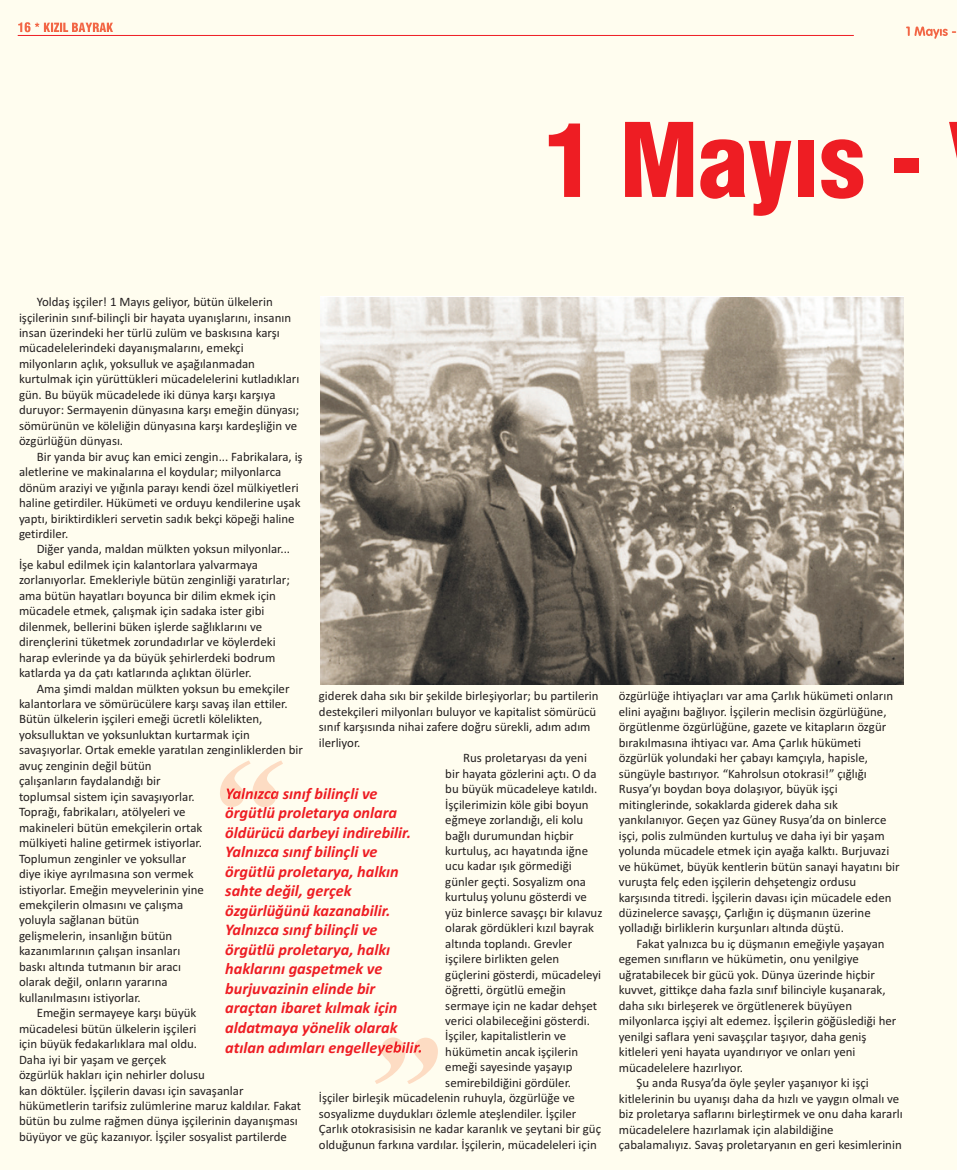
<style>
.page{position:relative;width:957px;height:1170px;background:#fff}
.page>*{position:absolute;margin:0;border:0;box-sizing:border-box;transform-origin:0 0}
.t1{font:900 condensed 100px "Helvetica";color:#ee1d23}
.t2{font:italic 700 16.25px/19.5px "Calibri";color:#ee1d23}
.t3{font:12.88px/15.5px "Calibri";color:#231f20}
</style>
<div class="page">
<div style="left:0;top:0;width:957px;height:1169px;background:#fffdef"></div>
<svg style="left:906px;top:26px;width:51px;height:13px"></svg>
<hr style="left:18px;top:35px;width:836px;height:1px;background:#ee1d23">
<svg style="left:18px;top:22px;width:95px;height:10px"></svg>
<img style="left:321px;top:298px;width:583px;height:386px">
<svg style="left:220px;top:760px;width:63px;height:47px"></svg>
<svg style="left:227px;top:787px;width:30px;height:12px"></svg>
<svg style="left:375px;top:1037px;width:63px;height:47px"></svg>
<h1 class="t1" style="left:545px;top:97px;width:379px">1 Mayıs -</h1>
<p class="t3" style="left:19px;top:294px;width:282px;text-indent:18px">Yoldaş işçiler! 1 Mayıs geliyor, bütün ülkelerin işçilerinin sınıf-bilinçli bir hayata uyanışlarını, insanın insan üzerindeki her türlü zulüm ve baskısına karşı mücadelelerindeki dayanışmalarını, emekçi milyonların açlık, yoksulluk ve aşağılanmadan kurtulmak için yürüttükleri mücadelelerini kutladıkları gün. Bu büyük mücadelede iki dünya karşı karşıya duruyor: Sermayenin dünyasına karşı emeğin dünyası; sömürünün ve köleliğin dünyasına karşı kardeşliğin ve özgürlüğün dünyası.</p>
<p class="t3" style="left:19px;top:448px;width:285px;text-indent:18px">Bir yanda bir avuç kan emici zengin... Fabrikalara, iş aletlerine ve makinalarına el koydular; milyonlarca dönüm araziyi ve yığınla parayı kendi özel mülkiyetleri haline getirdiler. Hükümeti ve orduyu kendilerine uşak yaptı, biriktirdikleri servetin sadık bekçi köpeği haline getirdiler.</p>
<p class="t3" style="left:19px;top:541px;width:273px;text-indent:18px">Diğer yanda, maldan mülkten yoksun milyonlar...<br>İşe kabul edilmek için kalantorlara yalvarmaya zorlanıyorlar. Emekleriyle bütün zenginliği yaratırlar; ama bütün hayatları boyunca bir dilim ekmek için mücadele etmek, çalışmak için sadaka ister gibi dilenmek, bellerini büken işlerde sağlıklarını ve dirençlerini tüketmek zorundadırlar ve köylerdeki harap evlerinde ya da büyük şehirlerdeki bodrum katlarda ya da çatı katlarında açlıktan ölürler.</p>
<p class="t3" style="left:37px;top:680px;width:254px">Ama şimdi maldan mülkten yoksun bu emekçiler</p>
<p class="t3" style="left:19px;top:695px;width:270px">kalantorlara ve sömürücülere karşı savaş ilan ettiler.</p>
<p class="t3" style="left:19px;top:711px;width:245px">Bütün ülkelerin işçileri emeği ücretli kölelikten,</p>
<p class="t3" style="left:19px;top:726px;width:232px">yoksulluktan ve yoksunluktan kurtarmak için</p>
<p class="t3" style="left:19px;top:742px;width:285px">savaşıyorlar. Ortak emekle yaratılan zenginliklerden bir</p>
<p class="t3" style="left:19px;top:757px;width:134px">avuç zenginin değil bütün</p>
<p class="t3" style="left:19px;top:773px;width:143px">çalışanların faydalandığı bir</p>
<p class="t3" style="left:19px;top:788px;width:177px">toplumsal sistem için savaşıyorlar.</p>
<p class="t3" style="left:19px;top:804px;width:168px">Toprağı, fabrikaları, atölyeleri ve</p>
<p class="t3" style="left:19px;top:819px;width:185px">makineleri bütün emekçilerin ortak</p>
<p class="t3" style="left:19px;top:834px;width:184px">mülkiyeti haline getirmek istiyorlar.</p>
<p class="t3" style="left:19px;top:850px;width:169px">Toplumun zenginler ve yoksullar</p>
<p class="t3" style="left:19px;top:865px;width:176px">diye ikiye ayrılmasına son vermek</p>
<p class="t3" style="left:19px;top:881px;width:186px">istiyorlar. Emeğin meyvelerinin yine</p>
<p class="t3" style="left:19px;top:896px;width:166px">emekçilerin olmasını ve çalışma</p>
<p class="t3" style="left:19px;top:912px;width:122px">yoluyla sağlanan bütün</p>
<p class="t3" style="left:19px;top:927px;width:155px">gelişmelerin, insanlığın bütün</p>
<p class="t3" style="left:19px;top:943px;width:163px">kazanımlarının çalışan insanları</p>
<p class="t3" style="left:19px;top:958px;width:163px">baskı altında tutmanın bir aracı</p>
<p class="t3" style="left:19px;top:974px;width:150px">olarak değil, onların yararına</p>
<p class="t3" style="left:19px;top:989px;width:123px">kullanılmasını istiyorlar.</p>
<p class="t3" style="left:37px;top:1004px;width:161px">Emeğin sermayeye karşı büyük</p>
<p class="t3" style="left:19px;top:1020px;width:179px">mücadelesi bütün ülkelerin işçileri</p>
<p class="t3" style="left:19px;top:1035px;width:180px">için büyük fedakarlıklara mal oldu.</p>
<p class="t3" style="left:19px;top:1051px;width:149px">Daha iyi bir yaşam ve gerçek</p>
<p class="t3" style="left:19px;top:1066px;width:187px">özgürlük hakları için nehirler dolusu</p>
<p class="t3" style="left:19px;top:1082px;width:226px">kan döktüler. İşçilerin davası için savaşanlar</p>
<p class="t3" style="left:19px;top:1097px;width:284px">hükümetlerin tarifsiz zulümlerine maruz kaldılar. Fakat</p>
<p class="t3" style="left:19px;top:1113px;width:280px">bütün bu zulme rağmen dünya işçilerinin dayanışması</p>
<p class="t3" style="left:19px;top:1128px;width:269px">büyüyor ve güç kazanıyor. İşçiler sosyalist partilerde</p>
<p class="t3" style="left:319px;top:688px;width:281px">giderek daha sıkı bir şekilde birleşiyorlar; bu partilerin</p>
<p class="t3" style="left:319px;top:703px;width:279px">destekçileri milyonları buluyor ve kapitalist sömürücü</p>
<p class="t3" style="left:319px;top:719px;width:273px">sınıf karşısında nihai zafere doğru sürekli, adım adım</p>
<p class="t3" style="left:319px;top:734px;width:43px">ilerliyor.</p>
<p class="t3" style="left:463px;top:750px;width:125px">Rus proletaryası da yeni</p>
<p class="t3" style="left:445px;top:765px;width:153px">bir hayata gözlerini açtı. O da</p>
<p class="t3" style="left:445px;top:780px;width:154px">bu büyük mücadeleye katıldı.</p>
<p class="t3" style="left:445px;top:796px;width:145px">İşçilerimizin köle gibi boyun</p>
<p class="t3" style="left:445px;top:811px;width:139px">eğmeye zorlandığı, eli kolu</p>
<p class="t3" style="left:445px;top:827px;width:130px">bağlı durumundan hiçbir</p>
<p class="t3" style="left:445px;top:842px;width:144px">kurtuluş, acı hayatında iğne</p>
<p class="t3" style="left:445px;top:858px;width:128px">ucu kadar ışık görmediği</p>
<p class="t3" style="left:445px;top:873px;width:142px">günler geçti. Sosyalizm ona</p>
<p class="t3" style="left:445px;top:889px;width:143px">kurtuluş yolunu gösterdi ve</p>
<p class="t3" style="left:445px;top:904px;width:159px">yüz binlerce savaşçı bir kılavuz</p>
<p class="t3" style="left:445px;top:920px;width:150px">olarak gördükleri kızıl bayrak</p>
<p class="t3" style="left:445px;top:935px;width:128px">altında toplandı. Grevler</p>
<p class="t3" style="left:445px;top:950px;width:115px">işçilere birlikten gelen</p>
<p class="t3" style="left:445px;top:966px;width:157px">güçlerini gösterdi, mücadeleyi</p>
<p class="t3" style="left:445px;top:981px;width:122px">öğretti, örgütlü emeğin</p>
<p class="t3" style="left:445px;top:997px;width:153px">sermaye için ne kadar dehşet</p>
<p class="t3" style="left:445px;top:1012px;width:146px">verici olabileceğini gösterdi.</p>
<p class="t3" style="left:445px;top:1028px;width:123px">İşçiler, kapitalistlerin ve</p>
<p class="t3" style="left:445px;top:1043px;width:134px">hükümetin ancak işçilerin</p>
<p class="t3" style="left:445px;top:1059px;width:129px">emeği sayesinde yaşayıp</p>
<p class="t3" style="left:445px;top:1074px;width:127px">semirebildiğini gördüler.</p>
<p class="t3" style="left:319px;top:1089px;width:258px">İşçiler birleşik mücadelenin ruhuyla, özgürlüğe ve</p>
<p class="t3" style="left:319px;top:1105px;width:259px">sosyalizme duydukları özlemle ateşlendiler. İşçiler</p>
<p class="t3" style="left:319px;top:1120px;width:284px">Çarlık otokrasisisin ne kadar karanlık ve şeytani bir güç</p>
<p class="t3" style="left:319px;top:1136px;width:279px">olduğunun farkına vardılar. İşçilerin, mücadeleleri için</p>
<p class="t2" style="left:225px;top:783px;width:199px">Yalnızca sınıf bilinçli ve örgütlü proletarya onlara öldürücü darbeyi indirebilir.<br>Yalnızca sınıf bilinçli ve örgütlü proletarya, halkın sahte değil, gerçek özgürlüğünü kazanabilir.<br>Yalnızca sınıf bilinçli ve örgütlü proletarya, halkı haklarını gaspetmek ve burjuvazinin elinde bir araçtan ibaret kılmak için aldatmaya yönelik olarak atılan adımları engelleyebilir.</p>
<p class="t3" style="left:619px;top:688px;width:282px">özgürlüğe ihtiyaçları var ama Çarlık hükümeti onların elini ayağını bağlıyor. İşçilerin meclisin özgürlüğüne, örgütlenme özgürlüğüne, gazete ve kitapların özgür bırakılmasına ihtiyacı var. Ama Çarlık hükümeti özgürlük yolundaki her çabayı kamçıyla, hapisle, süngüyle bastırıyor. “Kahrolsun otokrasi!” çığlığı Rusya’yı boydan boya dolaşıyor, büyük işçi mitinglerinde, sokaklarda giderek daha sık yankılanıyor. Geçen yaz Güney Rusya’da on binlerce işçi, polis zulmünden kurtuluş ve daha iyi bir yaşam yolunda mücadele etmek için ayağa kalktı. Burjuvazi ve hükümet, büyük kentlerin bütün sanayi hayatını bir vuruşta felç eden işçilerin dehşetengiz ordusu karşısında titredi. İşçilerin davası için mücadele eden düzinelerce savaşçı, Çarlığın iç düşmanın üzerine yolladığı birliklerin kurşunları altında düştü.</p>
<p class="t3" style="left:636px;top:935px;width:249px">Fakat yalnızca bu iç düşmanın emeğiyle yaşayan</p>
<p class="t3" style="left:619px;top:951px;width:241px">egemen sınıfların ve hükümetin, onu yenilgiye</p>
<p class="t3" style="left:619px;top:966px;width:258px">uğratabilecek bir gücü yok. Dünya üzerinde hiçbir</p>
<p class="t3" style="left:619px;top:982px;width:268px">kuvvet, gittikçe daha fazla sınıf bilinciyle kuşanarak,</p>
<p class="t3" style="left:619px;top:997px;width:235px">daha sıkı birleşerek ve örgütlenerek büyüyen</p>
<p class="t3" style="left:619px;top:1012px;width:279px">milyonlarca işçiyi alt edemez. İşçilerin göğüslediği her</p>
<p class="t3" style="left:619px;top:1028px;width:249px">yenilgi saflara yeni savaşçılar taşıyor, daha geniş</p>
<p class="t3" style="left:619px;top:1043px;width:238px">kitleleri yeni hayata uyandırıyor ve onları yeni</p>
<p class="t3" style="left:619px;top:1059px;width:126px">mücadelelere hazırlıyor.</p>
<p class="t3" style="left:636px;top:1074px;width:234px">Şu anda Rusya’da öyle şeyler yaşanıyor ki işçi</p>
<p class="t3" style="left:619px;top:1090px;width:282px">kitlelerinin bu uyanışı daha da hızlı ve yaygın olmalı ve</p>
<p class="t3" style="left:619px;top:1105px;width:285px">biz proletarya saflarını birleştirmek ve onu daha kararlı</p>
<p class="t3" style="left:619px;top:1121px;width:216px">mücadelelere hazırlamak için alabildiğine</p>
<p class="t3" style="left:619px;top:1136px;width:284px">çabalamalıyız. Savaş proletaryanın en geri kesimlerinin</p>
</div>
